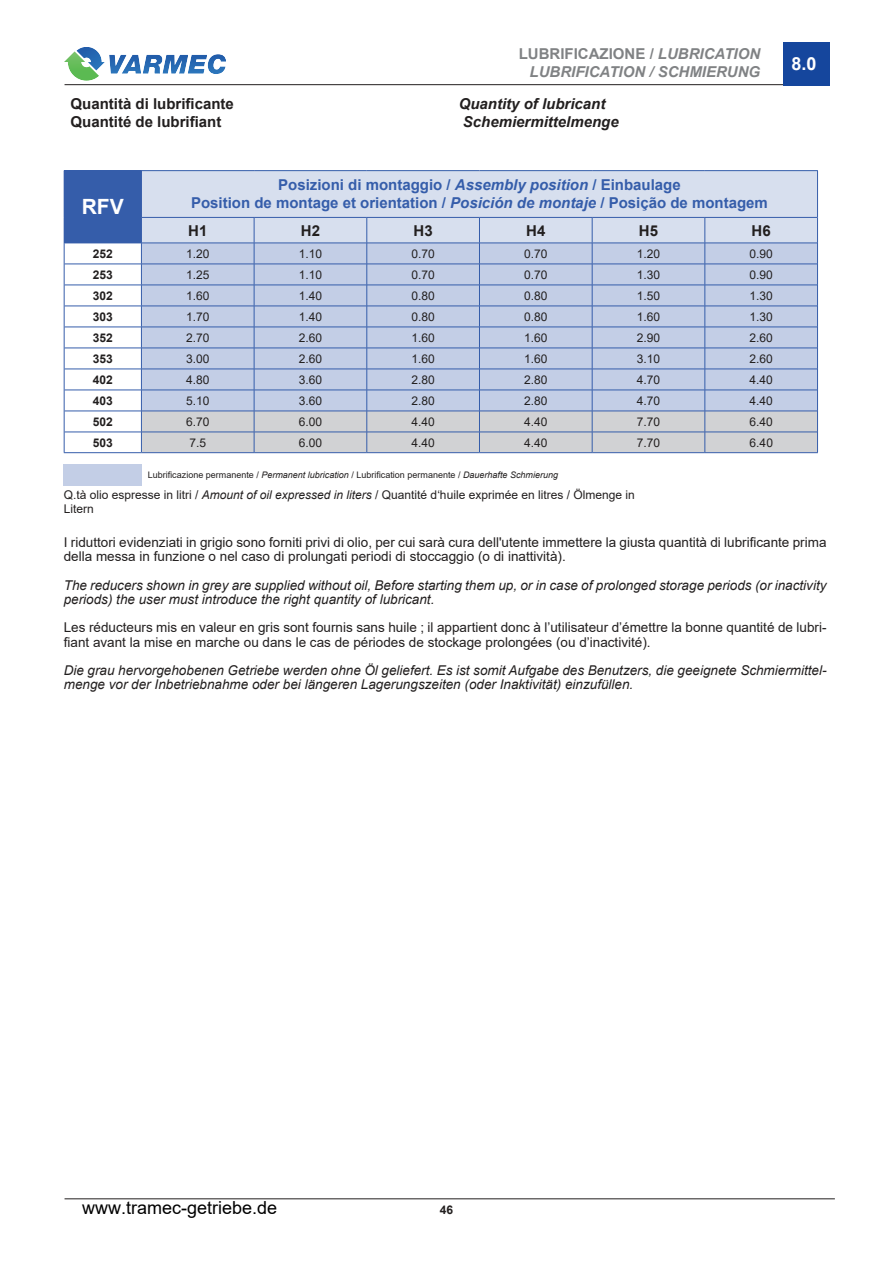
<style>
.page{position:relative;width:893px;height:1263px;background:#fff}
.page>*{position:absolute;margin:0;border:0;box-sizing:border-box;transform-origin:0 0}
.t1{font:700 21px "Arial";color:#fff}
.t2{font:18px "Arial";color:#000}
.t3{font:700 18px "Arial";color:#fff}
.t4{font:700 15px/18px "Arial";color:#355daa;text-align:center}
.t5{font:700 15px/18px "Arial";color:#221f1f}
.t6{font:italic 700 15px/18px "Arial";color:#808284;text-align:right}
.t7{font:italic 700 15px/18px "Arial";color:#221f1f}
.t8{font:13.5px/14.2px "Arial";color:#221f1f}
.t9{font:italic 13.5px/14.2px "Arial";color:#221f1f}
.t10{font:12px/14.4px "Arial";color:#221f1f}
.t11{font:700 12px "Arial";color:#221f1f}
.t12{font:9px "Arial";color:#221f1f}
.s1{font-style:normal}
.s2{font-style:italic}
</style>
<div class="page">
<hr style="left:65px;top:84px;width:764px;height:1px;background:#221f1f">
<hr style="left:65px;top:1198px;width:770px;height:1px;background:#221f1f">
<img style="left:76px;top:47px;width:29px;height:21px">
<img style="left:64px;top:51px;width:35px;height:30px">
<img style="left:109px;top:55px;width:13px;height:19px">
<img style="left:122px;top:55px;width:19px;height:19px">
<img style="left:143px;top:54px;width:83px;height:20px">
<div style="left:783px;top:42px;width:46px;height:44px;background:#15469d"></div>
<div style="left:64px;top:465px;width:78px;height:21px;background:#c3cee6"></div>
<div style="left:64px;top:171px;width:77px;height:72px;background:#355daa"></div>
<div style="left:142px;top:171px;width:675px;height:46px;background:#d7dfee"></div>
<hr style="left:141px;top:171px;width:1px;height:46px;background:#355daa">
<hr style="left:65px;top:243px;width:76px;height:1px;background:#355daa">
<hr style="left:65px;top:264px;width:76px;height:1px;background:#355daa">
<hr style="left:65px;top:285px;width:76px;height:1px;background:#355daa">
<hr style="left:65px;top:306px;width:76px;height:1px;background:#355daa">
<hr style="left:65px;top:327px;width:76px;height:1px;background:#355daa">
<hr style="left:65px;top:348px;width:76px;height:1px;background:#355daa">
<hr style="left:65px;top:369px;width:76px;height:1px;background:#355daa">
<hr style="left:65px;top:390px;width:76px;height:1px;background:#355daa">
<hr style="left:65px;top:411px;width:76px;height:1px;background:#355daa">
<hr style="left:65px;top:432px;width:76px;height:1px;background:#355daa">
<hr style="left:64px;top:170px;width:77px;height:1px;background:#355daa">
<hr style="left:141px;top:170px;width:113px;height:1px;background:#355daa">
<hr style="left:254px;top:170px;width:113px;height:1px;background:#355daa">
<hr style="left:367px;top:170px;width:112px;height:1px;background:#355daa">
<hr style="left:479px;top:170px;width:113px;height:1px;background:#355daa">
<hr style="left:592px;top:170px;width:113px;height:1px;background:#355daa">
<hr style="left:705px;top:170px;width:113px;height:1px;background:#355daa">
<hr style="left:817px;top:171px;width:1px;height:46px;background:#355daa">
<svg style="left:64px;top:243px;width:1px;height:209px"></svg>
<svg style="left:141px;top:217px;width:677px;height:235px;background:#bfcae0"></svg>
<hr style="left:64px;top:452px;width:77px;height:1px;background:#355daa">
<hr style="left:141px;top:452px;width:113px;height:1px;background:#355daa">
<hr style="left:254px;top:452px;width:113px;height:1px;background:#355daa">
<hr style="left:367px;top:452px;width:112px;height:1px;background:#355daa">
<hr style="left:479px;top:452px;width:113px;height:1px;background:#355daa">
<hr style="left:592px;top:452px;width:113px;height:1px;background:#355daa">
<hr style="left:705px;top:452px;width:113px;height:1px;background:#355daa">
<p class="t6" style="left:519px;top:45px;width:243px"><span class="s1">LUBRIFICAZIONE /</span> LUBRICATION<br>LUBRIFICATION / SCHMIERUNG</p>
<p class="t5" style="left:71px;top:95px;width:165px">Quantità di lubrificante<br>Quantité de lubrifiant</p>
<p class="t7" style="left:459px;top:95px;width:162px">Quantity of lubricant<br>Schemiermittelmenge</p>
<h2 class="t3" style="left:791px;top:57px;width:27px">8.0</h2>
<h1 class="t1" style="left:82px;top:199px;width:43px">RFV</h1>
<p class="t4" style="left:191px;top:176px;width:578px">Posizioni di montaggio / <span class="s2">Assembly position</span> / Einbaulage<br>Position de montage et orientation / <span class="s2">Posición de montaje</span> / Posição de montagem</p>
<p class="t5" style="left:188px;top:223px;width:21px">H1</p>
<p class="t5" style="left:301px;top:223px;width:21px">H2</p>
<p class="t5" style="left:414px;top:223px;width:21px">H3</p>
<p class="t5" style="left:526px;top:223px;width:21px">H4</p>
<p class="t5" style="left:639px;top:223px;width:21px">H5</p>
<p class="t5" style="left:752px;top:223px;width:21px">H6</p>
<p class="t11" style="left:93px;top:249px;width:22px">252</p>
<p class="t10" style="left:186px;top:247px;width:25px">1.20</p>
<p class="t10" style="left:299px;top:247px;width:25px">1.10</p>
<p class="t10" style="left:411px;top:247px;width:25px">0.70</p>
<p class="t10" style="left:524px;top:247px;width:25px">0.70</p>
<p class="t10" style="left:637px;top:247px;width:25px">1.20</p>
<p class="t10" style="left:749px;top:247px;width:25px">0.90</p>
<p class="t11" style="left:93px;top:270px;width:22px">253</p>
<p class="t10" style="left:186px;top:268px;width:25px">1.25</p>
<p class="t10" style="left:299px;top:268px;width:25px">1.10</p>
<p class="t10" style="left:411px;top:268px;width:25px">0.70</p>
<p class="t10" style="left:524px;top:268px;width:25px">0.70</p>
<p class="t10" style="left:637px;top:268px;width:25px">1.30</p>
<p class="t10" style="left:749px;top:268px;width:25px">0.90</p>
<p class="t11" style="left:93px;top:291px;width:22px">302</p>
<p class="t10" style="left:186px;top:289px;width:25px">1.60</p>
<p class="t10" style="left:299px;top:289px;width:25px">1.40</p>
<p class="t10" style="left:411px;top:289px;width:25px">0.80</p>
<p class="t10" style="left:524px;top:289px;width:25px">0.80</p>
<p class="t10" style="left:637px;top:289px;width:25px">1.50</p>
<p class="t10" style="left:749px;top:289px;width:25px">1.30</p>
<p class="t11" style="left:93px;top:312px;width:22px">303</p>
<p class="t10" style="left:186px;top:310px;width:25px">1.70</p>
<p class="t10" style="left:299px;top:310px;width:25px">1.40</p>
<p class="t10" style="left:411px;top:310px;width:25px">0.80</p>
<p class="t10" style="left:524px;top:310px;width:25px">0.80</p>
<p class="t10" style="left:637px;top:310px;width:25px">1.60</p>
<p class="t10" style="left:750px;top:310px;width:25px">1.30</p>
<p class="t11" style="left:93px;top:333px;width:22px">352</p>
<p class="t10" style="left:186px;top:331px;width:25px">2.70</p>
<p class="t10" style="left:299px;top:331px;width:25px">2.60</p>
<p class="t10" style="left:411px;top:331px;width:25px">1.60</p>
<p class="t10" style="left:524px;top:331px;width:25px">1.60</p>
<p class="t10" style="left:637px;top:331px;width:25px">2.90</p>
<p class="t10" style="left:750px;top:331px;width:25px">2.60</p>
<p class="t11" style="left:93px;top:354px;width:22px">353</p>
<p class="t10" style="left:186px;top:352px;width:25px">3.00</p>
<p class="t10" style="left:299px;top:352px;width:25px">2.60</p>
<p class="t10" style="left:411px;top:352px;width:25px">1.60</p>
<p class="t10" style="left:524px;top:352px;width:25px">1.60</p>
<p class="t10" style="left:637px;top:352px;width:25px">3.10</p>
<p class="t10" style="left:750px;top:352px;width:25px">2.60</p>
<p class="t11" style="left:93px;top:375px;width:22px">402</p>
<p class="t10" style="left:186px;top:373px;width:25px">4.80</p>
<p class="t10" style="left:299px;top:373px;width:25px">3.60</p>
<p class="t10" style="left:412px;top:373px;width:25px">2.80</p>
<p class="t10" style="left:524px;top:373px;width:25px">2.80</p>
<p class="t10" style="left:637px;top:373px;width:25px">4.70</p>
<p class="t10" style="left:750px;top:373px;width:25px">4.40</p>
<p class="t11" style="left:93px;top:396px;width:22px">403</p>
<p class="t10" style="left:186px;top:394px;width:25px">5.10</p>
<p class="t10" style="left:299px;top:394px;width:25px">3.60</p>
<p class="t10" style="left:412px;top:394px;width:25px">2.80</p>
<p class="t10" style="left:524px;top:394px;width:25px">2.80</p>
<p class="t10" style="left:637px;top:394px;width:25px">4.70</p>
<p class="t10" style="left:750px;top:394px;width:25px">4.40</p>
<p class="t11" style="left:93px;top:417px;width:22px">502</p>
<p class="t10" style="left:186px;top:415px;width:25px">6.70</p>
<p class="t10" style="left:299px;top:415px;width:25px">6.00</p>
<p class="t10" style="left:412px;top:415px;width:25px">4.40</p>
<p class="t10" style="left:524px;top:415px;width:25px">4.40</p>
<p class="t10" style="left:637px;top:415px;width:25px">7.70</p>
<p class="t10" style="left:750px;top:415px;width:25px">6.40</p>
<p class="t11" style="left:93px;top:438px;width:22px">503</p>
<p class="t10" style="left:190px;top:436px;width:18px">7.5</p>
<p class="t10" style="left:299px;top:436px;width:25px">6.00</p>
<p class="t10" style="left:412px;top:436px;width:25px">4.40</p>
<p class="t10" style="left:524px;top:436px;width:25px">4.40</p>
<p class="t10" style="left:637px;top:436px;width:25px">7.70</p>
<p class="t10" style="left:750px;top:436px;width:25px">6.40</p>
<p class="t12" style="left:148px;top:468px;width:412px">Lubrificazione permanente / <span class="s2">Permanent lubrication</span> / Lubrification permanente / <span class="s2">Dauerhafte Schmierung</span></p>
<p class="t10" style="left:64px;top:488px;width:572px">Q.tà olio espresse in litri / <span class="s2">Amount of oil expressed in liters</span> / Quantité d‘huile exprimée en litres / Ölmenge in<br>Litern</p>
<p class="t8" style="left:64px;top:536px;width:764px">I riduttori evidenziati in grigio sono forniti privi di olio, per cui sarà cura dell'utente immettere la giusta quantità di lubrificante prima della messa in funzione o nel caso di prolungati periodi di stoccaggio (o di inattività).</p>
<p class="t9" style="left:64px;top:579px;width:764px">The reducers shown in grey are supplied without oil, Before starting them up, or in case of prolonged storage periods (or inactivity periods) the user must introduce the right quantity of lubricant.</p>
<p class="t8" style="left:64px;top:621px;width:764px">Les réducteurs mis en valeur en gris sont fournis sans huile ; il appartient donc à l’utilisateur d’émettre la bonne quantité de lubri&shy;fiant avant la mise en marche ou dans le cas de périodes de stockage prolongées (ou d’inactivité).</p>
<p class="t9" style="left:64px;top:664px;width:764px">Die grau hervorgehobenen Getriebe werden ohne Öl geliefert. Es ist somit Aufgabe des Benutzers, die geeignete Schmiermittel&shy;menge vor der Inbetriebnahme oder bei längeren Lagerungszeiten (oder Inaktivität) einzufüllen.</p>
<h2 class="t2" style="left:82px;top:1201px;width:197px">www.tramec-getriebe.de</h2>
<p class="t11" style="left:440px;top:1205px;width:15px">46</p>
</div>
